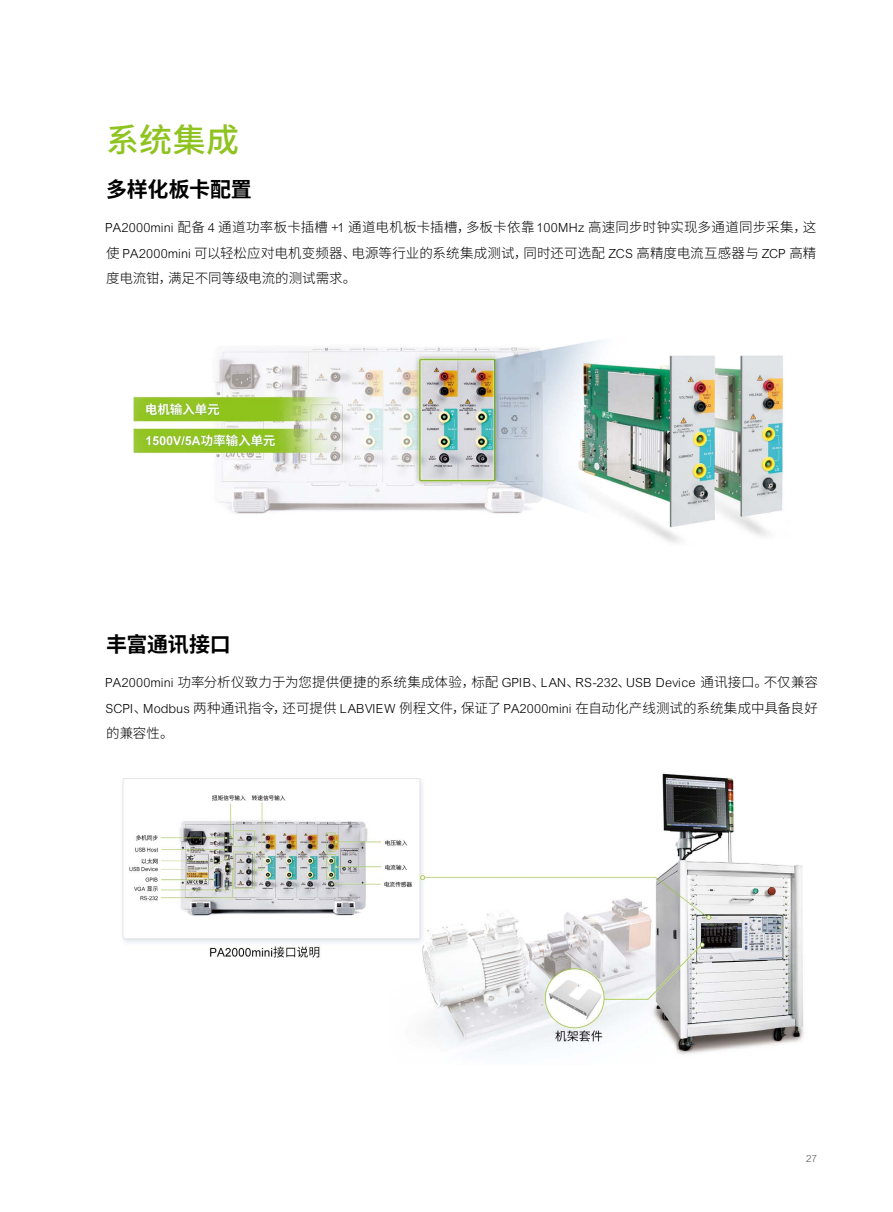
<style>
.page{position:relative;width:893px;height:1212px;background:#fff}
.page>*{position:absolute;margin:0;border:0;box-sizing:border-box;transform-origin:0 0}
.t1{font:500 33px "Source Han Sans CN";color:#8fc31f}
.t2{font:700 21px "Source Han Sans CN";letter-spacing:-.015em;color:#000}
.t3{font:300 13.5px/25.5px "Source Han Sans CN";letter-spacing:.005em;color:#000;text-align:justify}
.t4{font:10.5px "Arial Lgt";color:#595757}
.s1{font-family:"Arial Lgt";font-weight:400}
</style>
<div class="page">
<img style="left:133px;top:340px;width:651px;height:203px">
<img style="left:122px;top:773px;width:682px;height:282px">
<h1 class="t1" style="left:106px;top:122px;width:134px">系统集成</h1>
<h2 class="t2" style="left:106px;top:178px;width:147px">多样化板卡配置</h2>
<p class="t3" style="left:106px;top:215px;width:712px"><span class="s1">PA2000mini</span> 配备 <span class="s1">4</span> 通道功率板卡插槽 <span class="s1">+1</span>通道电机板卡插槽，多板卡依靠 <span class="s1">100MHz</span> 高速同步时钟实现多通道同步采集，这使 <span class="s1">PA2000mini</span> 可以轻松应对电机变频器、电源等行业的系统集成测试，同时还可选配 <span class="s1">ZCS</span> 高精度电流互感器与 <span class="s1">ZCP</span> 高精度电流钳，满足不同等级电流的测试需求。</p>
<h2 class="t2" style="left:106px;top:632px;width:126px">丰富通讯接口</h2>
<p class="t3" style="left:106px;top:670px;width:713px"><span class="s1">PA2000mini</span> 功率分析仪致力于为您提供便捷的系统集成体验，标配 <span class="s1">GPIB</span>、<span class="s1">LAN</span>、<span class="s1">RS-232</span>、<span class="s1">USB Device</span> 通讯接口。不仅兼容<span class="s1">SCPI</span>、<span class="s1">Modbus</span> 两种通讯指令，还可提供 <span class="s1">LABVIEW</span> 例程文件，保证了 <span class="s1">PA2000mini</span> 在自动化产线测试的系统集成中具备良好的兼容性。</p>
<p class="t4" style="left:806px;top:1153px;width:13px">27</p>
</div>
